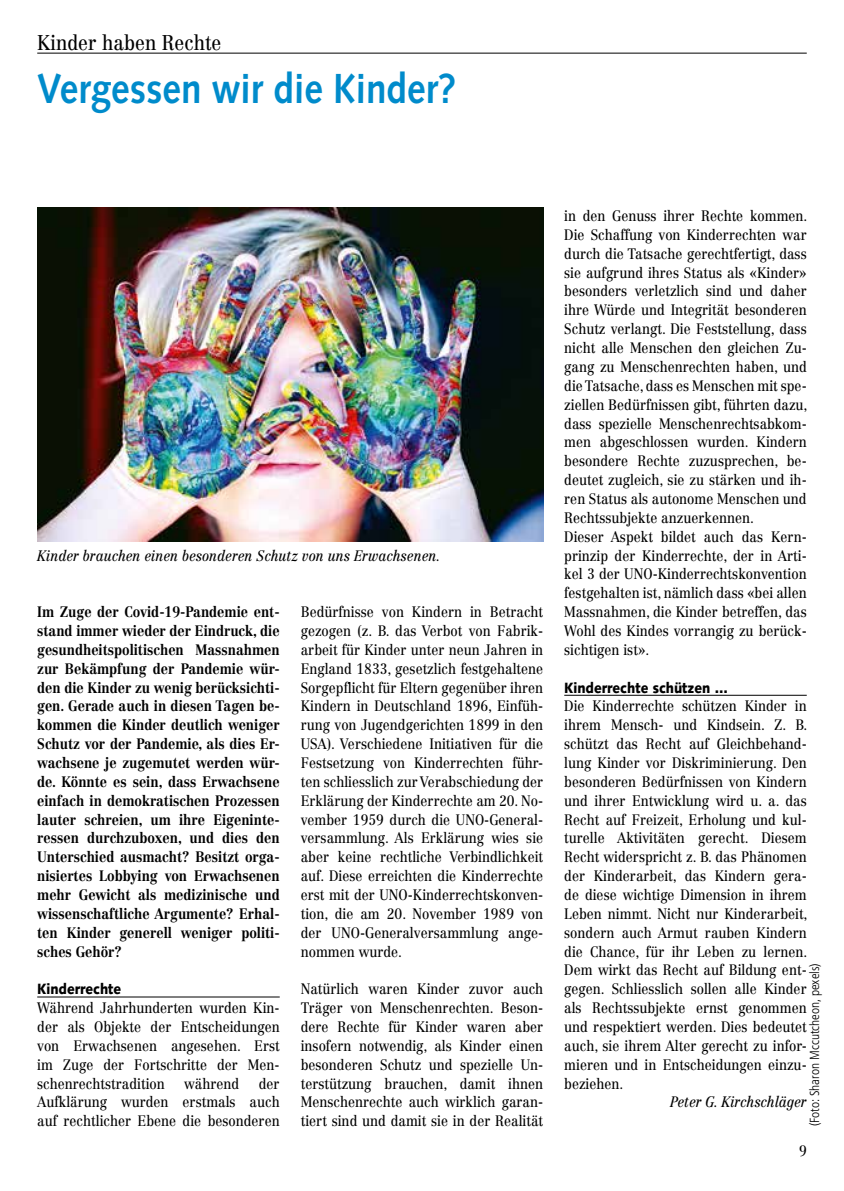
<style>
.page{position:relative;width:844px;height:1191px;background:#fff}
.page>*{position:absolute;margin:0;border:0;box-sizing:border-box;transform-origin:0 0}
.t1{font:700 42px "Syntax LT Std";color:#008bcb;scale:.88 1}
.t2{font:21px "Centennial LT Std";color:#000;scale:.88 1}
.t3{font:14.88px/18.9px "Centennial LT Std";color:#000;text-align:justify;scale:.88 1}
.t4{font:700 14.88px/18.9px "Centennial LT Std";color:#000;text-align:justify;scale:.88 1}
.t5{font:italic 14.88px "Centennial LT Std";color:#000;scale:.88 1}
.t6{font:900 14.88px "Syntax LT Std";color:#000;scale:.88 1}
.t7{font:300 condensed 13.12px "Frutiger LT Std";color:#000}
</style>
<div class="page">
<hr style="left:37px;top:53px;width:769px;height:1px;background:#000">
<hr style="left:37px;top:996px;width:243px;height:1px;background:#000">
<hr style="left:564px;top:695px;width:242px;height:1px;background:#000">
<img style="left:37px;top:207px;width:506px;height:334px">
<h2 class="t2" style="left:37px;top:30px;width:211px">Kinder haben Rechte</h2>
<h1 class="t1" style="left:37px;top:64px;width:478px">Vergessen wir die Kinder?</h1>
<p class="t5" style="left:37px;top:546px;width:459px">Kinder brauchen einen besonderen Schutz von uns Erwachsenen.</p>
<p class="t4" style="left:37px;top:602px;width:277px">Im Zuge der Covid-19-Pandemie ent&shy;stand immer wieder der Eindruck, die gesundheitspolitischen Massnahmen zur Bekämpfung der Pandemie wür&shy;den die Kinder zu wenig berücksichti&shy;gen. Gerade auch in diesen Tagen be&shy;kommen die Kinder deutlich weniger Schutz vor der Pandemie, als dies Er&shy;wachsene je zugemutet werden wür&shy;de. Könnte es sein, dass Erwachsene einfach in demokratischen Prozessen lauter schreien, um ihre Eigeninte&shy;ressen durchzuboxen, und dies den Unterschied ausmacht? Besitzt orga&shy;nisiertes Lobbying von Erwachsenen mehr Gewicht als medizinische und wissenschaftliche Argumente? Erhal&shy;ten Kinder generell weniger politi&shy;sches Gehör?</p>
<p class="t6" style="left:37px;top:980px;width:97px">Kinderrechte</p>
<p class="t3" style="left:37px;top:998px;width:277px">Während Jahrhunderten wurden Kin&shy;der als Objekte der Entscheidungen von Erwachsenen angesehen. Erst im Zuge der Fortschritte der Men&shy;schenrechtstradition</p>
<p class="t3" style="left:37px;top:1074px;width:277px;text-indent:221px">der Aufklärung wurden erstmals auch auf rechtlicher Ebene die besonderen</p>
<p class="t3" style="left:184px;top:1074px;width:64px">während</p>
<p class="t3" style="left:301px;top:602px;width:277px">Bedürfnisse von Kindern in Betracht gezogen (z. B. das Verbot von Fabrik&shy;arbeit für Kinder unter neun Jahren in England 1833, gesetzlich festgehaltene Sorgepflicht für Eltern gegenüber ihren Kindern in Deutschland 1896, Einfüh&shy;rung von Jugendgerichten 1899 in den USA). Verschiedene Initiativen für die Festsetzung von Kinderrechten führ&shy;ten schliesslich zur Verabschiedung der Erklärung der Kinderrechte am 20. No&shy;vember 1959 durch die UNO-General&shy;versammlung. Als Erklärung wies sie aber keine rechtliche Verbindlichkeit auf. Diese erreichten die Kinderrechte erst mit der UNO-Kinderrechtskonven&shy;tion, die am 20. November 1989 von der UNO-Generalversammlung ange&shy;nommen wurde.</p>
<p class="t3" style="left:301px;top:979px;width:277px">Natürlich waren Kinder zuvor auch Träger von Menschenrechten. Beson&shy;dere Rechte für Kinder waren aber insofern notwendig, als Kinder einen besonderen Schutz und spezielle Un&shy;terstützung brauchen, damit ihnen Menschenrechte auch wirklich garan&shy;tiert sind und damit sie in der Realität</p>
<p class="t3" style="left:564px;top:206px;width:278px;text-align:left">in den Genuss ihrer Rechte kommen.<br>Die Schaffung von Kinderrechten war durch die Tatsache gerechtfertigt, dass sie aufgrund ihres Status als «Kinder» besonders verletzlich sind und daher ihre Würde und Integrität besonderen Schutz verlangt. Die Feststellung, dass nicht alle Menschen den gleichen Zu&shy;gang zu Menschenrechten haben, und die Tatsache, dass es Menschen mit spe&shy;ziellen Bedürfnissen gibt, führten dazu, dass spezielle Menschenrechtsabkom&shy;men abgeschlossen wurden. Kindern besondere Rechte zuzusprechen, be&shy;deutet zugleich, sie zu stärken und ih&shy;ren Status als autonome Menschen und Rechtssubjekte anzuerkennen.<br>Dieser Aspekt bildet auch das Kern&shy;prinzip der Kinderrechte, der in Arti&shy;kel 3 der UNO-Kinderrechtskonvention festgehalten ist, nämlich dass «bei allen Massnahmen, die Kinder betreffen, das Wohl des Kindes vorrangig zu berück&shy;sichtigen ist».</p>
<p class="t6" style="left:564px;top:678px;width:187px">Kinderrechte schützen …</p>
<p class="t3" style="left:564px;top:696px;width:278px">Die Kinderrechte schützen Kinder in ihrem Mensch- und Kindsein. Z. B. schützt das Recht auf Gleichbehand&shy;lung Kinder vor Diskriminierung. Den besonderen Bedürfnissen von Kindern und ihrer Entwicklung wird u. a. das Recht auf Freizeit, Erholung und kul&shy;turelle Aktivitäten gerecht. Diesem Recht widerspricht z. B. das Phänomen der Kinderarbeit, das Kindern gera&shy;de diese wichtige Dimension in ihrem Leben nimmt. Nicht nur Kinderarbeit, sondern auch Armut rauben Kindern die Chance, für ihr Leben zu lernen.<br>Dem wirkt das Recht auf Bildung ent&shy;gegen. Schliesslich sollen alle Kinder als Rechtssubjekte ernst genommen und respektiert werden. Dies bedeutet auch, sie ihrem Alter gerecht zu infor&shy;mieren und in Entscheidungen einzu&shy;beziehen.</p>
<p class="t5" style="left:670px;top:1093px;width:157px">Peter G. Kirchschläger</p>
<p class="t7" style="left:806px;top:1126px;width:165px;rotate:-90deg">(Foto: Sharon Mccutcheon, pexels)</p>
<p class="t3" style="left:798px;top:1141px;width:10px">9</p>
</div>
